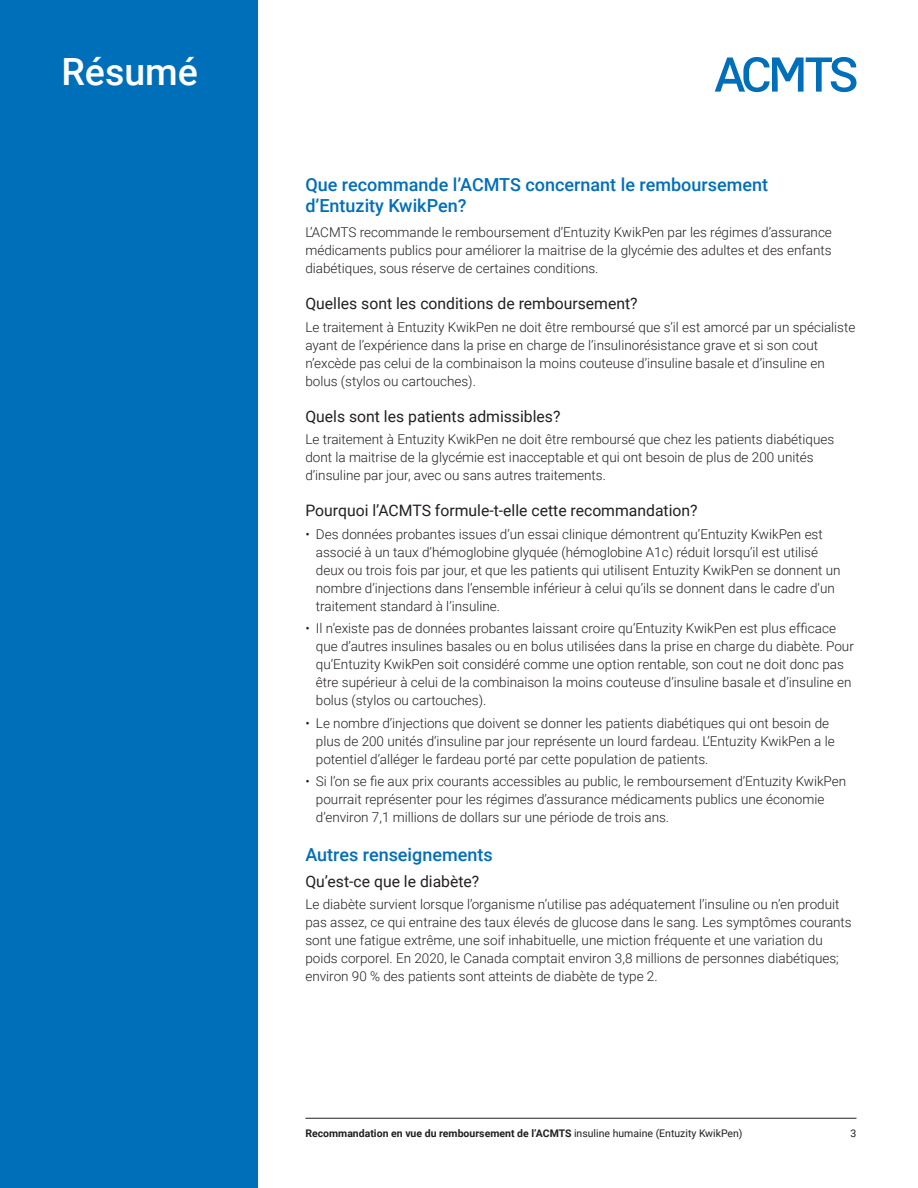
<style>
.page{position:relative;width:918px;height:1188px;background:#fff}
.page>*{position:absolute;margin:0;border:0;box-sizing:border-box;transform-origin:0 0}
.t1{font:500 37.5px "Roboto";color:#fff}
.t2{font:500 18px/21px "Roboto";color:#006fb9}
.t3{font:15.75px "Roboto";color:#231f20}
.t4{font:300 13.5px/18px "Roboto";color:#231f20}
.t5{font:700 10.5px "Roboto";color:#231f20}
.t6{font:10.5px "Roboto";color:#231f20}
.s1{font-weight:400}
</style>
<div class="page">
<svg style="left:715px;top:57px;width:141px;height:35px"></svg>
<hr style="left:305px;top:1118px;width:551px;height:1px;background:#231f20">
<div style="left:0;top:0;width:257px;height:1188px;background:#006fb9"></div>
<h1 class="t1" style="left:62px;top:46px;width:138px">Résumé</h1>
<h2 class="t2" style="left:305px;top:173px;width:464px">Que recommande l’ACMTS concernant le remboursement d’Entuzity KwikPen?</h2>
<p class="t4" style="left:305px;top:223px;width:528px;text-align:justify">L’ACMTS recommande le remboursement d’Entuzity KwikPen par les régimes d’assurance médicaments publics pour améliorer la maitrise de la glycémie des adultes et des enfants diabétiques, sous réserve de certaines conditions.</p>
<p class="t3" style="left:305px;top:292px;width:334px">Quelles sont les conditions de remboursement?</p>
<p class="t4" style="left:305px;top:317px;width:552px">Le traitement à Entuzity KwikPen ne doit être remboursé que s’il est amorcé par un spécialiste ayant de l’expérience dans la prise en charge de l’insulinorésistance grave et si son cout n’excède pas celui de la combinaison la moins couteuse d’insuline basale et d’insuline en bolus (stylos ou cartouches).</p>
<p class="t3" style="left:305px;top:405px;width:257px">Quels sont les patients admissibles?</p>
<p class="t4" style="left:305px;top:430px;width:530px">Le traitement à Entuzity KwikPen ne doit être remboursé que chez les patients diabétiques dont la maitrise de la glycémie est inacceptable et qui ont besoin de plus de 200 unités d’insuline par jour, avec ou sans autres traitements.</p>
<p class="t3" style="left:305px;top:499px;width:394px">Pourquoi l’ACMTS formule-t-elle cette recommandation?</p>
<p class="t4" style="left:316px;top:524px;width:526px;text-indent:-10px">• Des données probantes issues d’un essai clinique démontrent qu’Entuzity KwikPen est associé à un taux d’hémoglobine glyquée (hémoglobine A1c) réduit lorsqu’il est utilisé deux ou trois fois par jour, et que les patients qui utilisent Entuzity KwikPen se donnent un nombre d’injections dans l’ensemble inférieur à celui qu’ils se donnent dans le cadre d’un traitement standard à l’insuline.</p>
<p class="t4" style="left:316px;top:619px;width:540px;text-indent:-10px">• Il n’existe pas de données probantes laissant croire qu’Entuzity KwikPen est plus efficace que d’autres insulines basales ou en bolus utilisées dans la prise en charge du diabète. Pour qu’Entuzity KwikPen soit considéré comme une option rentable, son cout ne doit donc pas être supérieur à celui de la combinaison la moins couteuse d’insuline basale et d’insuline en bolus (stylos ou cartouches).</p>
<p class="t4" style="left:316px;top:713px;width:520px;text-indent:-10px">• Le nombre d’injections que doivent se donner les patients diabétiques qui ont besoin de plus de 200 unités d’insuline par jour représente un lourd fardeau. L’Entuzity KwikPen a le potentiel d’alléger le fardeau porté par cette population de patients.</p>
<p class="t4" style="left:316px;top:772px;width:532px;text-indent:-10px">• Si l’on se fie aux prix courants accessibles au public, le remboursement d’Entuzity KwikPen pourrait représenter pour les régimes d’assurance médicaments publics une économie d’environ 7,1 millions de dollars sur une période de trois ans.</p>
<h2 class="t2" style="left:305px;top:843px;width:189px">Autres renseignements</h2>
<p class="t3" style="left:305px;top:870px;width:176px">Qu’est-ce que le diabète?</p>
<p class="t4" style="left:305px;top:895px;width:548px">Le diabète survient lorsque l’organisme n’utilise pas adéquatement l’insuline ou n’en produit pas assez, ce qui entraine des taux élevés de glucose dans le sang. Les symptômes courants sont une fatigue extrême, une soif inhabituelle, une miction fréquente et une variation du poids corporel. En 2020, le Canada comptait environ 3,8 millions de personnes diabétiques; environ 90 % des patients sont atteints de diabète de type 2.</p>
<p class="t5" style="left:305px;top:1126px;width:439px">Recommandation en vue du remboursement de l’ACMTS <span class="s1">insuline humaine (Entuzity KwikPen)</span></p>
<p class="t6" style="left:851px;top:1126px;width:7px">3</p>
</div>
